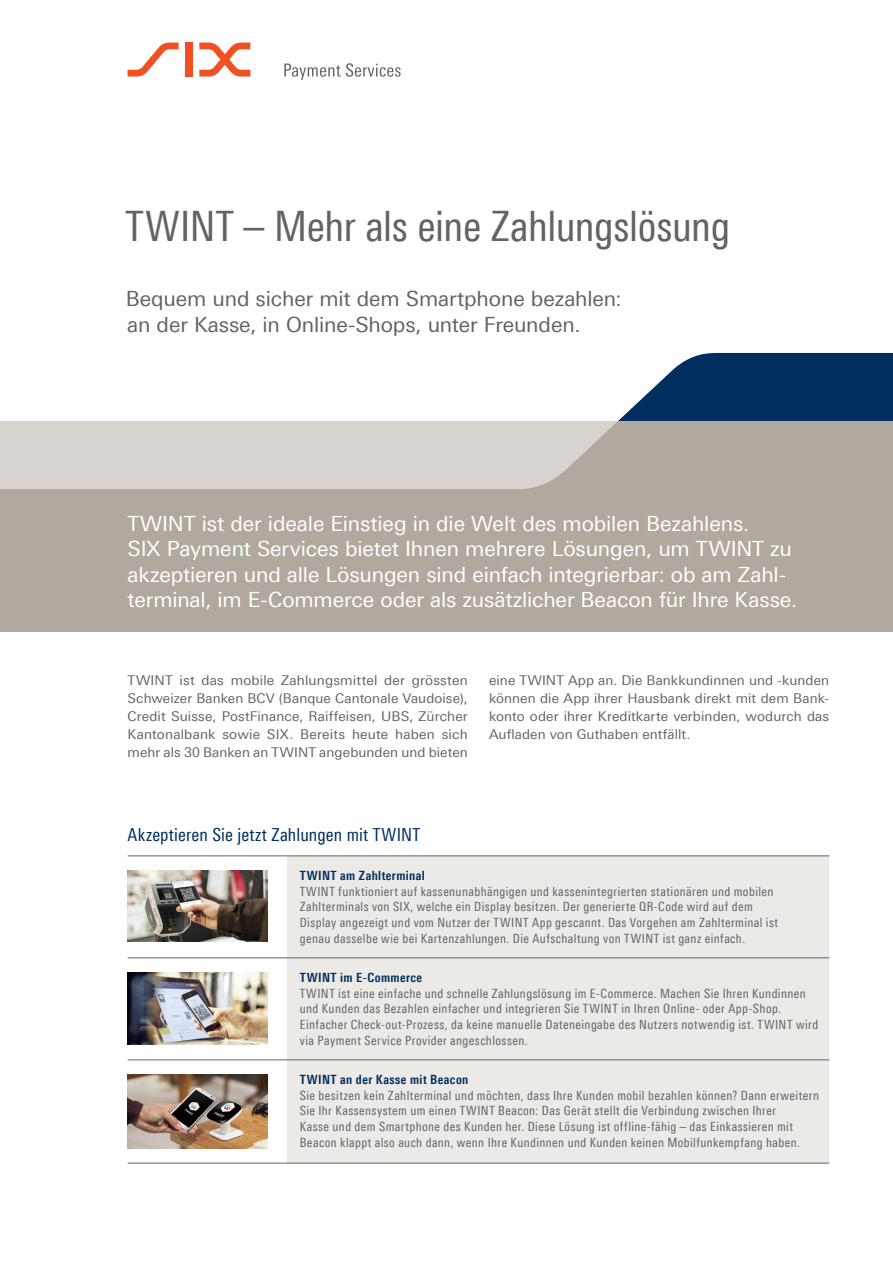
<style>
.page{position:relative;width:893px;height:1263px;background:#fff}
.page>*{position:absolute;margin:0;border:0;box-sizing:border-box;transform-origin:0 0}
.t1{font:42px "Linotype Univers 420 Cn";letter-spacing:-.01em;color:#636366}
.t2{font:21px/25.5px "Linotype Univers 430";letter-spacing:-.005em;color:#fff}
.t3{font:21px/25.5px "Linotype Univers 430";letter-spacing:-.005em;color:#636366}
.t4{font:18px "Linotype Univers 420 Cn";letter-spacing:.005em;color:#002e5e}
.t5{font:13.5px/18px "Linotype Univers 430";letter-spacing:.01em;color:#636366;text-align:justify}
.t6{font:12.75px/15.8px "Linotype Univers 420 Cn";letter-spacing:.03em;color:#636366}
.t7{font:700 12.75px "Linotype Univers 620 Cn";letter-spacing:.035em;color:#002e5e}
</style>
<div class="page">
<div style="left:0;top:421px;width:893px;height:210px;background:#b1a99e"></div>
<svg style="left:0;top:353px;width:893px;height:136px"></svg>
<div style="left:287px;top:856px;width:542px;height:307px;background:#ebeae6"></div>
<hr style="left:128px;top:957px;width:159px;height:1px;background:#636366">
<hr style="left:287px;top:957px;width:542px;height:1px;background:#636366">
<hr style="left:128px;top:1059px;width:159px;height:1px;background:#636366">
<hr style="left:287px;top:1059px;width:542px;height:1px;background:#636366">
<hr style="left:128px;top:1163px;width:159px;height:1px;background:#636366">
<hr style="left:287px;top:1163px;width:542px;height:1px;background:#636366">
<hr style="left:128px;top:855px;width:159px;height:1px;background:#636366">
<hr style="left:287px;top:855px;width:542px;height:1px;background:#636366">
<img style="left:128px;top:871px;width:140px;height:71px">
<img style="left:128px;top:973px;width:140px;height:72px">
<img style="left:128px;top:1075px;width:140px;height:73px">
<svg style="left:128px;top:43px;width:51px;height:34px"></svg>
<div style="left:185px;top:43px;width:8px;height:34px;background:#f15122"></div>
<svg style="left:199px;top:43px;width:51px;height:34px"></svg>
<svg style="left:284px;top:63px;width:117px;height:17px"></svg>
<h1 class="t1" style="left:125px;top:201px;width:606px">TWINT – Mehr als eine Zahlungslösung</h1>
<h2 class="t3" style="left:126px;top:286px;width:497px">Bequem und sicher mit dem Smartphone bezahlen: an der Kasse, in Online-Shops, unter Freunden.</h2>
<p class="t2" style="left:128px;top:510px;width:671px">TWINT ist der ideale Einstieg in die Welt des mobilen Bezahlens.<br>SIX Payment Services bietet Ihnen mehrere Lösungen, um TWINT zu akzeptieren und alle Lösungen sind einfach integrierbar: ob am Zahl&shy;terminal, im E-Commerce oder als zusätzlicher Beacon für Ihre Kasse.</p>
<p class="t5" style="left:128px;top:671px;width:342px">TWINT ist das mobile Zahlungsmittel der grössten Schweizer Banken BCV (Banque Cantonale Vaudoise), Credit Suisse, PostFinance, Raiffeisen, UBS, Zürcher Kantonalbank sowie SIX. Bereits heute haben sich mehr als 30 Banken an TWINT angebunden und bieten</p>
<p class="t5" style="left:489px;top:672px;width:342px">eine TWINT App an. Die Bankkundinnen und -kunden können die App ihrer Hausbank direkt mit dem Bank&shy;konto oder ihrer Kreditkarte verbinden, wodurch das Aufladen von Guthaben entfällt.</p>
<h3 class="t4" style="left:128px;top:824px;width:294px">Akzeptieren Sie jetzt Zahlungen mit TWINT</h3>
<p class="t7" style="left:300px;top:868px;width:127px">TWINT am Zahlterminal</p>
<p class="t6" style="left:300px;top:883px;width:480px">TWINT funktioniert auf kassenunabhängigen und kassenintegrierten stationären und mobilen Zahlterminals von SIX, welche ein Display besitzen. Der generierte QR-Code wird auf dem Display angezeigt und vom Nutzer der TWINT App gescannt. Das Vorgehen am Zahlterminal ist genau dasselbe wie bei Kartenzahlungen. Die Aufschaltung von TWINT ist ganz einfach.</p>
<p class="t7" style="left:300px;top:970px;width:124px">TWINT im E-Commerce</p>
<p class="t6" style="left:300px;top:985px;width:520px">TWINT ist eine einfache und schnelle Zahlungslösung im E-Commerce. Machen Sie Ihren Kundinnen und Kunden das Bezahlen einfacher und integrieren Sie TWINT in Ihren Online- oder App-Shop.<br>Einfacher Check-out-Prozess, da keine manuelle Dateneingabe des Nutzers notwendig ist. TWINT wird via Payment Service Provider angeschlossen.</p>
<p class="t7" style="left:300px;top:1072px;width:170px">TWINT an der Kasse mit Beacon</p>
<p class="t6" style="left:300px;top:1087px;width:521px">Sie besitzen kein Zahlterminal und möchten, dass Ihre Kunden mobil bezahlen können? Dann erweitern Sie Ihr Kassensystem um einen TWINT Beacon: Das Gerät stellt die Verbindung zwischen Ihrer<br>Kasse und dem Smartphone des Kunden her. Diese Lösung ist offline-fähig – das Einkassieren mit Beacon klappt also auch dann, wenn Ihre Kundinnen und Kunden keinen Mobilfunkempfang haben.</p>
</div>
